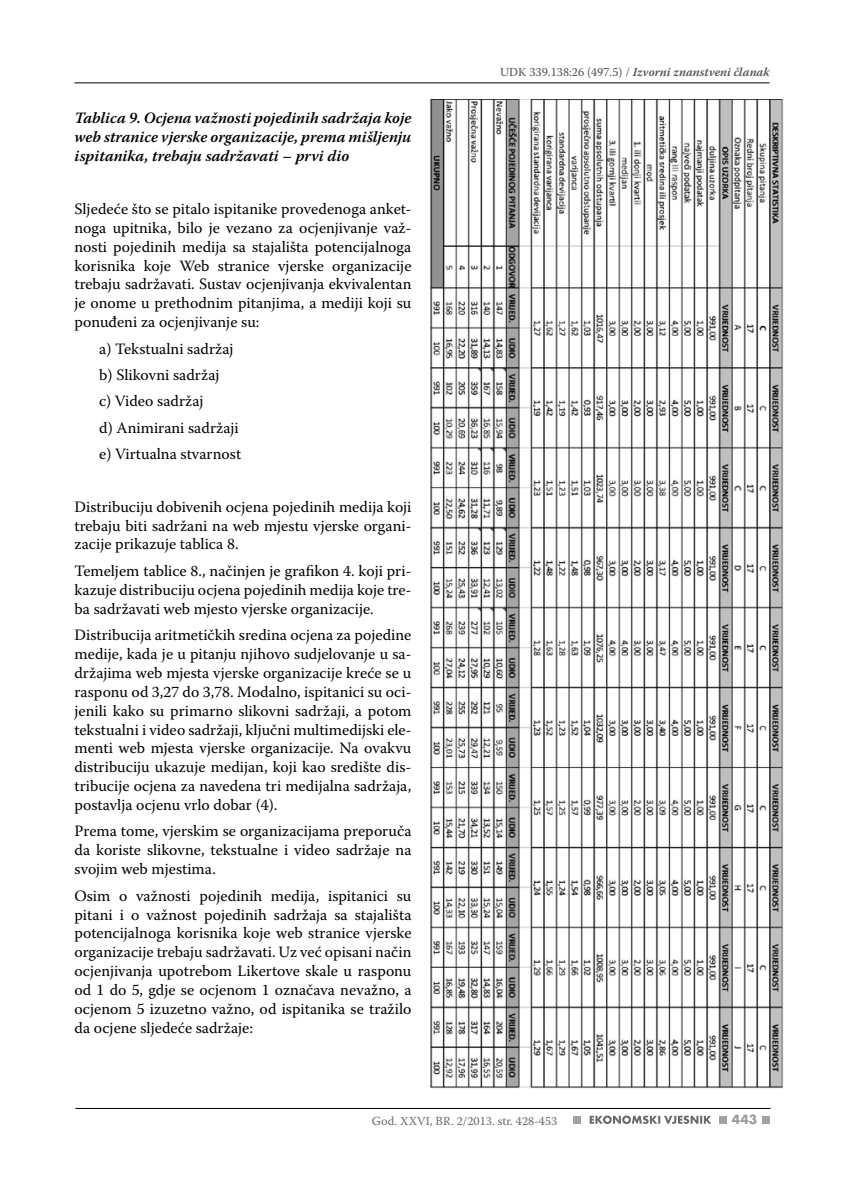
<style>
.page{position:relative;width:844px;height:1191px;background:#fff}
.page>*{position:absolute;margin:0;border:0;box-sizing:border-box;transform-origin:0 0}
.t1{font:15.75px/18.9px "Warnock Pro";color:#000;text-align:justify}
.t2{font:italic 600 15.75px/18.9px "Warnock Pro";color:#000;text-align:justify}
.t3{font:700 14px "Futura TOT";color:#9c9ca0}
.t4{font:italic 600 12.25px "Warnock Pro";color:#504f53}
.t5{font:12.25px "Warnock Pro";color:#68676c}
.s1{font-weight:400;font-style:normal}
</style>
<div class="page">
<hr style="left:74px;top:83px;width:695px;height:1px;background:#000">
<hr style="left:75px;top:1108px;width:695px;height:1px;background:#000">
<svg style="left:589px;top:1115px;width:122px;height:9px"></svg>
<div style="left:573px;top:1115px;width:8px;height:8px;background:#a3a3a7"></div>
<div style="left:718px;top:1115px;width:8px;height:8px;background:#a3a3a7"></div>
<div style="left:761px;top:1115px;width:8px;height:8px;background:#a3a3a7"></div>
<img style="left:430px;top:99px;width:354px;height:990px">
<p class="t2" style="left:74px;top:108px;width:338px">Tablica 9. Ocjena važnosti pojedinih sadržaja koje web stranice vjerske organizacije, prema mišljenju ispitanika, trebaju sadržavati – prvi dio</p>
<p class="t1" style="left:74px;top:199px;width:338px">Sljedeće što se pitalo ispitanike provedenoga anket&shy;noga upitnika, bilo je vezano za ocjenjivanje važ&shy;nosti pojedinih medija sa stajališta potencijalnoga korisnika koje Web stranice vjerske organizacije trebaju sadržavati. Sustav ocjenjivanja ekvivalentan je onome u prethodnim pitanjima, a mediji koji su ponuđeni za ocjenjivanje su:</p>
<p class="t1" style="left:99px;top:335px;width:143px;line-height:26.2px;text-align:left">a) Tekstualni sadržaj b) Slikovni sadržaj<br>c) Video sadržaj<br>d) Animirani sadržaji e) Virtualna stvarnost</p>
<p class="t1" style="left:74px;top:497px;width:338px">Distribuciju dobivenih ocjena pojedinih medija koji trebaju biti sadržani na web mjestu vjerske organi&shy;zacije prikazuje tablica 8.</p>
<p class="t1" style="left:74px;top:561px;width:338px">Temeljem tablice 8., načinjen je grafikon 4. koji pri&shy;kazuje distribuciju ocjena pojedinih medija koje tre&shy;ba sadržavati web mjesto vjerske organizacije.</p>
<p class="t1" style="left:74px;top:625px;width:338px">Distribucija aritmetičkih sredina ocjena za pojedine medije, kada je u pitanju njihovo sudjelovanje u sa&shy;držajima web mjesta vjerske organizacije kreće se u rasponu od 3,27 do 3,78. Modalno, ispitanici su oci&shy;jenili kako su primarno slikovni sadržaji, a potom tekstualni i video sadržaji, ključni multimedijski ele&shy;menti web mjesta vjerske organizacije. Na ovakvu distribuciju ukazuje medijan, koji kao središte dis&shy;tribucije ocjena za navedena tri medijalna sadržaja, postavlja ocjenu vrlo dobar (4).</p>
<p class="t1" style="left:74px;top:821px;width:338px">Prema tome, vjerskim se organizacijama preporuča da koriste slikovne, tekstualne i video sadržaje na svojim web mjestima.</p>
<p class="t1" style="left:74px;top:885px;width:338px">Osim o važnosti pojedinih medija, ispitanici su pitani i o važnost pojedinih sadržaja sa stajališta potencijalnoga korisnika koje web stranice vjerske organizacije trebaju sadržavati. Uz već opisani način ocjenjivanja upotrebom Likertove skale u rasponu od 1 do 5, gdje se ocjenom 1 označava nevažno, a ocjenom 5 izuzetno važno, od ispitanika se tražilo da ocjene sljedeće sadržaje:</p>
<p class="t4" style="left:500px;top:65px;width:271px"><span class="s1">UDK 339.138:26 (497.5) /</span> Izvorni znanstveni članak</p>
<p class="t5" style="left:372px;top:1113px;width:187px">God. XXVI, BR. 2/2013. str. 428-453</p>
<p class="t3" style="left:731px;top:1111px;width:27px">443</p>
</div>
